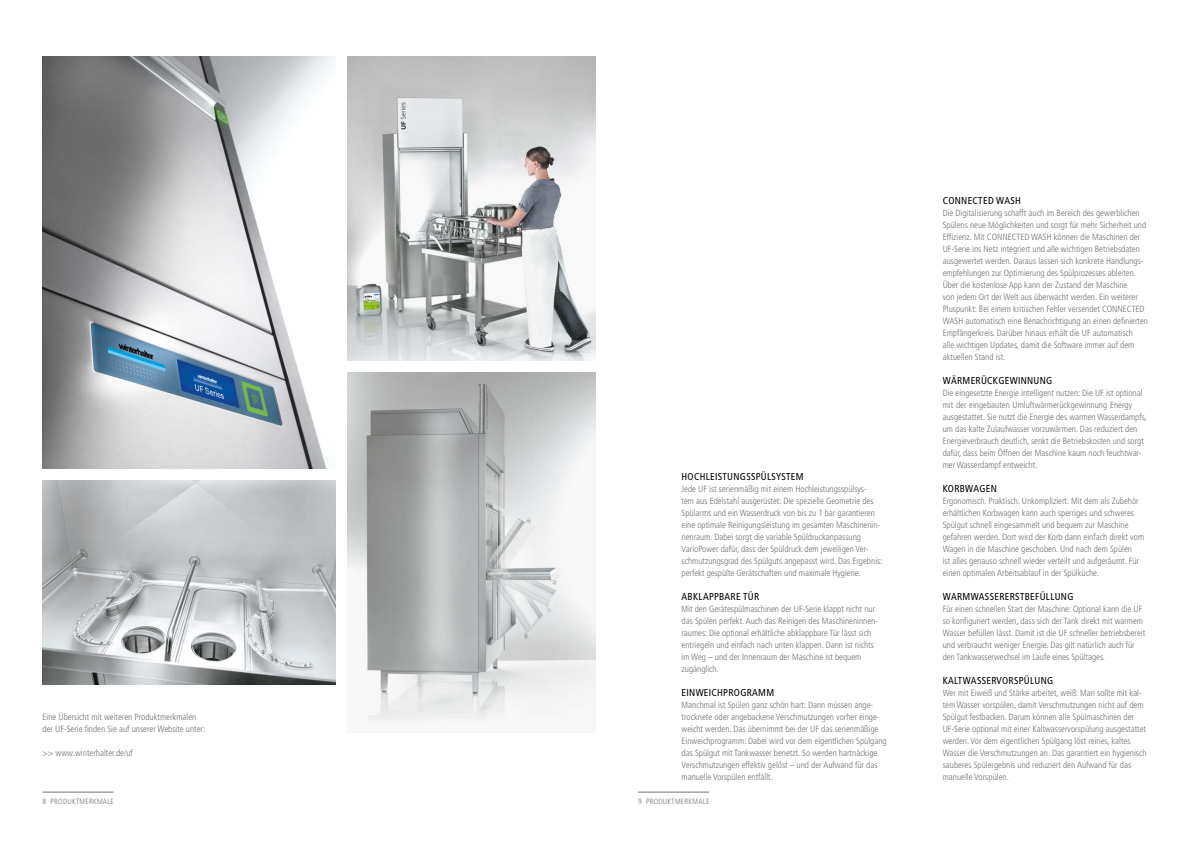
<style>
.page{position:relative;width:1191px;height:842px;background:#fff}
.page>*{position:absolute;margin:0;border:0;box-sizing:border-box;transform-origin:0 0}
.t1{font:condensed 10px "Frutiger LT Pro";letter-spacing:.03em;color:#000}
.t2{font:300 condensed 9px/12px "Frutiger LT Pro";color:#6f7070}
.t3{font:300 condensed 7.6px "Frutiger LT Pro";letter-spacing:.03em;color:#6f7070}
</style>
<div class="page">
<img style="left:347px;top:57px;width:248px;height:303px">
<img style="left:347px;top:372px;width:248px;height:351px">
<img style="left:43px;top:57px;width:292px;height:411px">
<img style="left:43px;top:480px;width:292px;height:204px">
<hr style="left:43px;top:792px;width:70px;height:1px;background:#6f7070">
<hr style="left:638px;top:792px;width:71px;height:1px;background:#6f7070">
<p class="t2" style="left:43px;top:711px;width:164px">Eine Übersicht mit weiteren Produktmerkmalen der UF-Serie finden Sie auf unserer Website unter:</p>
<p class="t2" style="left:43px;top:747px;width:92px">&gt;&gt; www.winterhalter.de/uf</p>
<p class="t1" style="left:681px;top:471px;width:123px">HOCHLEISTUNGSSPÜLSYSTEM</p>
<p class="t2" style="left:681px;top:483px;width:202px">Jede UF ist serienmäßig mit einem Hochleistungsspülsys-<br>tem aus Edelstahl ausgerüstet: Die spezielle Geometrie des Spülarms und ein Wasserdruck von bis zu 1 bar garantieren eine optimale Reinigungsleistung im gesamten Maschinenin&shy;nenraum. Dabei sorgt die variable Spüldruckanpassung VarioPower dafür, dass der Spüldruck dem jeweiligen Ver&shy;schmutzungsgrad des Spülguts angepasst wird. Das Ergebnis: perfekt gespülte Gerätschaften und maximale Hygiene.</p>
<p class="t1" style="left:681px;top:591px;width:79px">ABKLAPPBARE TÜR</p>
<p class="t2" style="left:681px;top:603px;width:198px">Mit den Gerätespülmaschinen der UF-Serie klappt nicht nur das Spülen perfekt. Auch das Reinigen des Maschineninnen&shy;raumes: Die optional erhältliche abklappbare Tür lässt sich entriegeln und einfach nach unten klappen. Dann ist nichts im Weg – und der Innenraum der Maschine ist bequem zugänglich.</p>
<p class="t1" style="left:681px;top:687px;width:94px">EINWEICHPROGRAMM</p>
<p class="t2" style="left:681px;top:699px;width:207px">Manchmal ist Spülen ganz schön hart: Dann müssen ange&shy;trocknete oder angebackene Verschmutzungen vorher einge&shy;weicht werden. Das übernimmt bei der UF das serienmäßige Einweichprogramm: Dabei wird vor dem eigentlichen Spülgang das Spülgut mit Tankwasser benetzt. So werden hartnäckige Verschmutzungen effektiv gelöst – und der Aufwand für das manuelle Vorspülen entfällt.</p>
<p class="t3" style="left:43px;top:797px;width:73px">8 PRODUKTMERKMALE</p>
<p class="t3" style="left:638px;top:797px;width:73px">9 PRODUKTMERKMALE</p>
<p class="t1" style="left:942px;top:195px;width:80px">CONNECTED WASH</p>
<p class="t2" style="left:942px;top:207px;width:207px">Die Digitalisierung schafft auch im Bereich des gewerblichen Spülens neue Möglichkeiten und sorgt für mehr Sicherheit und Effizienz. Mit CONNECTED WASH können die Maschinen der UF-Serie ins Netz integriert und alle wichtigen Betriebsdaten ausgewertet werden. Daraus lassen sich konkrete Handlungs&shy;empfehlungen zur Optimierung des Spülprozesses ableiten.<br>Über die kostenlose App kann der Zustand der Maschine<br>von jedem Ort der Welt aus überwacht werden. Ein weiterer Pluspunkt: Bei einem kritischen Fehler versendet CONNECTED WASH automatisch eine Benachrichtigung an einen definierten Empfängerkreis. Darüber hinaus erhält die UF automatisch<br>alle wichtigen Updates, damit die Software immer auf dem aktuellen Stand ist.</p>
<p class="t1" style="left:942px;top:375px;width:111px">WÄRMERÜCKGEWINNUNG</p>
<p class="t2" style="left:942px;top:387px;width:205px">Die eingesetzte Energie intelligent nutzen: Die UF ist optional mit der eingebauten Umluftwärmerückgewinnung Energy ausgestattet. Sie nutzt die Energie des warmen Wasserdampfs, um das kalte Zulaufwasser vorzuwärmen. Das reduziert den Energieverbrauch deutlich, senkt die Betriebskosten und sorgt dafür, dass beim Öffnen der Maschine kaum noch feuchtwar&shy;mer Wasserdampf entweicht.</p>
<p class="t1" style="left:942px;top:483px;width:56px">KORBWAGEN</p>
<p class="t2" style="left:942px;top:495px;width:203px">Ergonomisch. Praktisch. Unkompliziert. Mit dem als Zubehör erhältlichen Korbwagen kann auch sperriges und schweres Spülgut schnell eingesammelt und bequem zur Maschine gefahren werden. Dort wird der Korb dann einfach direkt vom Wagen in die Maschine geschoben. Und nach dem Spülen<br>ist alles genauso schnell wieder verteilt und aufgeräumt. Für einen optimalen Arbeitsablauf in der Spülküche.</p>
<p class="t1" style="left:942px;top:591px;width:132px">WARMWASSERERSTBEFÜLLUNG</p>
<p class="t2" style="left:942px;top:603px;width:204px">Für einen schnellen Start der Maschine: Optional kann die UF so konfiguriert werden, dass sich der Tank direkt mit warmem Wasser befüllen lässt. Damit ist die UF schneller betriebsbereit und verbraucht weniger Energie. Das gilt natürlich auch für den Tankwasserwechsel im Laufe eines Spültages.</p>
<p class="t1" style="left:942px;top:675px;width:112px">KALTWASSERVORSPÜLUNG</p>
<p class="t2" style="left:942px;top:687px;width:205px">Wer mit Eiweiß und Stärke arbeitet, weiß: Man sollte mit kal&shy;tem Wasser vorspülen, damit Verschmutzungen nicht auf dem Spülgut festbacken. Darum können alle Spülmaschinen der UF-Serie optional mit einer Kaltwasservorspülung ausgestattet werden. Vor dem eigentlichen Spülgang löst reines, kaltes Wasser die Verschmutzungen an. Das garantiert ein hygienisch sauberes Spülergebnis und reduziert den Aufwand für das manuelle Vorspülen.</p>
</div>
